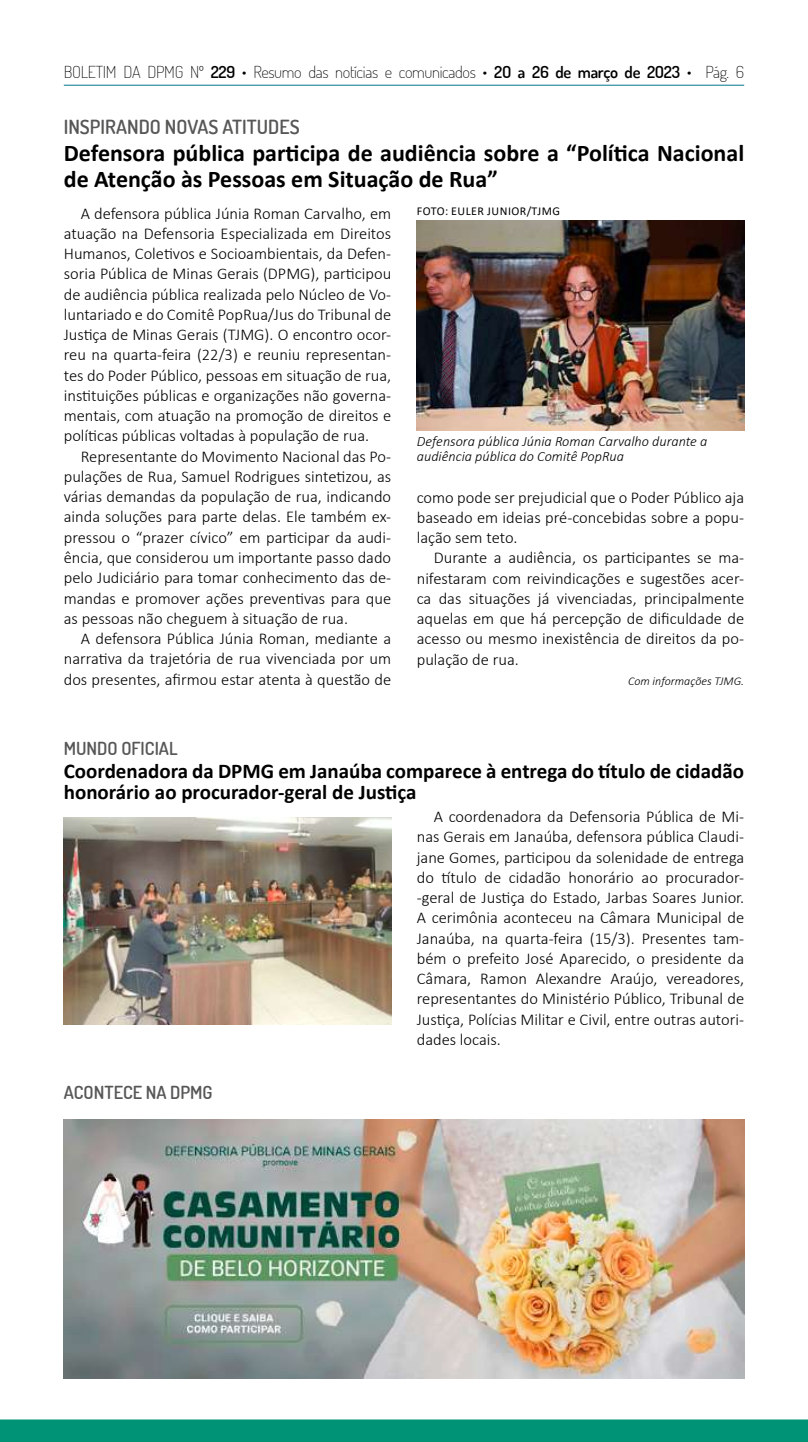
<style>
.page{position:relative;width:808px;height:1442px;background:#fff}
.page>*{position:absolute;margin:0;border:0;box-sizing:border-box;transform-origin:0 0}
.t1{font:700 24px/25.5px "Calibri";color:#000}
.t2{font:700 21px/21px "Calibri";color:#000}
.t3{font:600 19.5px "Dosis";color:#575756}
.t4{font:600 18px "Dosis";color:#575756}
.t5{font:300 16.5px/20.2px "Calibri";color:#000;text-align:justify}
.t6{font:200 16.5px "Dosis";letter-spacing:-.02em;color:#000}
.t7{font:italic 300 14.25px/15px "Calibri";color:#000}
.t8{font:12px "Calibri";letter-spacing:.04em;color:#000}
.t9{font:italic 300 12px "Calibri";color:#000}
.s1{font-weight:600}
</style>
<div class="page">
<div style="left:0;top:1419px;width:808px;height:22px;background:#009375"></div>
<hr style="left:64px;top:85px;width:680px;height:1px;background:#00768a">
<img style="left:417px;top:220px;width:327px;height:211px">
<img style="left:64px;top:1119px;width:680px;height:259px">
<img style="left:64px;top:817px;width:327px;height:207px">
<p class="t6" style="left:64px;top:61px;width:682px">BOLETIM DA DPMG Nº <span class="s1">229</span> • Resumo das notícias e comunicados • <span class="s1">2O a 26 de março de 2O23</span> • Pág. 6</p>
<p class="t3" style="left:64px;top:114px;width:237px">INSPIRANDO NOVAS ATITUDES</p>
<h1 class="t1" style="left:64px;top:140px;width:682px">Defensora pública participa de audiência sobre a “Política Nacional de Atenção às Pessoas em Situação de Rua”</h1>
<p class="t5" style="left:64px;top:203px;width:329px;text-indent:17px">A defensora pública Júnia Roman Carvalho, em atuação na Defensoria Especializada em Direitos Humanos, Coletivos e Socioambientais, da Defen&shy;soria Pública de Minas Gerais (DPMG), participou de audiência pública realizada pelo Núcleo de Vo&shy;luntariado e do Comitê PopRua/Jus do Tribunal de Justiça de Minas Gerais (TJMG). O encontro ocor&shy;reu na quarta-feira (22/3) e reuniu representan&shy;tes do Poder Público, pessoas em situação de rua, instituições públicas e organizações não governa&shy;mentais, com atuação na promoção de direitos e políticas públicas voltadas à população de rua.</p>
<p class="t5" style="left:64px;top:446px;width:329px;text-indent:17px">Representante do Movimento Nacional das Po&shy;pulações de Rua, Samuel Rodrigues sintetizou, as várias demandas da população de rua, indicando ainda soluções para parte delas. Ele também ex&shy;pressou o “prazer cívico” em participar da audi&shy;ência, que considerou um importante passo dado pelo Judiciário para tomar conhecimento das de&shy;mandas e promover ações preventivas para que as pessoas não cheguem à situação de rua.</p>
<p class="t5" style="left:64px;top:628px;width:329px;text-indent:17px">A defensora Pública Júnia Roman, mediante a narrativa da trajetória de rua vivenciada por um dos presentes, afirmou estar atenta à questão de</p>
<p class="t8" style="left:417px;top:203px;width:145px">FOTO: EULER JUNIOR/TJMG</p>
<p class="t7" style="left:417px;top:433px;width:292px">Defensora pública Júnia Roman Carvalho durante a audiência pública do Comitê PopRua</p>
<p class="t5" style="left:417px;top:487px;width:329px">como pode ser prejudicial que o Poder Público aja baseado em ideias pré-concebidas sobre a popu&shy;lação sem teto.</p>
<p class="t5" style="left:417px;top:547px;width:329px;text-indent:17px">Durante a audiência, os participantes se ma&shy;nifestaram com reivindicações e sugestões acer&shy;ca das situações já vivenciadas, principalmente aquelas em que há percepção de dificuldade de acesso ou mesmo inexistência de direitos da po&shy;pulação de rua.</p>
<p class="t9" style="left:628px;top:673px;width:118px">Com informações TJMG.</p>
<p class="t4" style="left:64px;top:736px;width:115px">MUNDO OFICIAL</p>
<p class="t2" style="left:64px;top:760px;width:682px">Coordenadora da DPMG em Janaúba comparece à entrega do título de cidadão honorário ao procurador-geral de Justiça</p>
<p class="t4" style="left:64px;top:1080px;width:150px">ACONTECE NA DPMG</p>
<p class="t5" style="left:417px;top:806px;width:329px;text-indent:17px">A coordenadora da Defensoria Pública de Mi&shy;nas Gerais em Janaúba, defensora pública Claudi&shy;jane Gomes, participou da solenidade de entrega do título de cidadão honorário ao procurador--geral de Justiça do Estado, Jarbas Soares Junior.<br>A cerimônia aconteceu na Câmara Municipal de Janaúba, na quarta-feira (15/3). Presentes tam&shy;bém o prefeito José Aparecido, o presidente da Câmara, Ramon Alexandre Araújo, vereadores, representantes do Ministério Público, Tribunal de Justiça, Polícias Militar e Civil, entre outras autori&shy;dades locais.</p>
</div>
